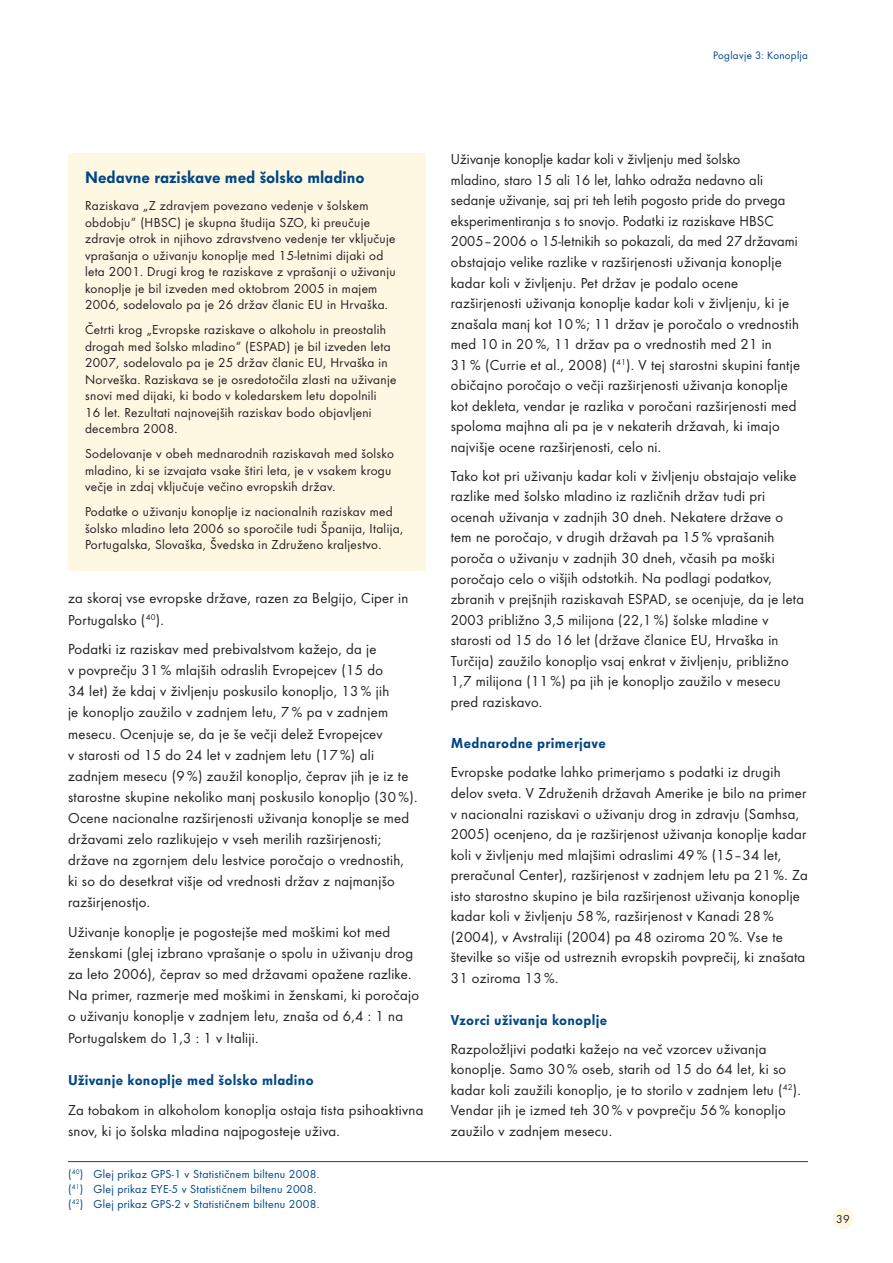
<style>
.page{position:relative;width:893px;height:1263px;background:#fff}
.page>*{position:absolute;margin:0;border:0;box-sizing:border-box;transform-origin:0 0}
.t1{font:800 17.25px "Futura";color:#004684}
.t2{font:15px/20.5px "Futura Boo";letter-spacing:.02em;color:#231f20}
.t3{font:800 15px "Futura";letter-spacing:.02em;color:#004684}
.t4{font:13.5px/16.5px "Futura Boo";letter-spacing:.025em;color:#231f20}
.t5{font:12px/15px "Futura Boo";letter-spacing:.025em;color:#004684}
.t6{font:12px "Futura Boo";color:#231f20}
.t7{font:11.25px "Futura Boo";letter-spacing:.03em;color:#004684}
</style>
<div class="page">
<div style="left:832px;top:1208px;width:22px;height:21px;background:#fef8e3;border-radius:50%"></div>
<hr style="left:68px;top:1161px;width:740px;height:1px;background:#004684">
<div style="left:68px;top:153px;width:357px;height:418px;background:#fef8e3"></div>
<p class="t7" style="left:713px;top:49px;width:96px">Poglavje 3: Konoplja</p>
<p class="t1" style="left:85px;top:167px;width:281px">Nedavne raziskave med šolsko mladino</p>
<p class="t4" style="left:85px;top:197px;width:312px">Raziskava „Z zdravjem povezano vedenje v šolskem obdobju“ (HBSC) je skupna študija SZO, ki preučuje zdravje otrok in njihovo zdravstveno vedenje ter vključuje vprašanja o uživanju konoplje med 15-letnimi dijaki od leta 2001. Drugi krog te raziskave z vprašanji o uživanju konoplje je bil izveden med oktobrom 2005 in majem 2006, sodelovalo pa je 26 držav članic EU in Hrvaška.</p>
<p class="t4" style="left:85px;top:321px;width:313px">Četrti krog „Evropske raziskave o alkoholu in preostalih drogah med šolsko mladino“ (ESPAD) je bil izveden leta 2007, sodelovalo pa je 25 držav članic EU, Hrvaška in Norveška. Raziskava se je osredotočila zlasti na uživanje snovi med dijaki, ki bodo v koledarskem letu dopolnili<br>16 let. Rezultati najnovejših raziskav bodo objavljeni decembra 2008.</p>
<p class="t4" style="left:85px;top:445px;width:310px">Sodelovanje v obeh mednarodnih raziskavah med šolsko mladino, ki se izvajata vsake štiri leta, je v vsakem krogu večje in zdaj vključuje večino evropskih držav.</p>
<p class="t4" style="left:85px;top:503px;width:320px">Podatke o uživanju konoplje iz nacionalnih raziskav med šolsko mladino leta 2006 so sporočile tudi Španija, Italija,<br>Portugalska, Slovaška, Švedska in Združeno kraljestvo.</p>
<p class="t2" style="left:68px;top:588px;width:342px;line-height:21.1px">za skoraj vse evropske države, razen za Belgijo, Ciper in<br>Portugalsko (<sup>40</sup>).</p>
<p class="t2" style="left:68px;top:638px;width:351px;line-height:21.1px">Podatki iz raziskav med prebivalstvom kažejo, da je<br>v povprečju 31 % mlajših odraslih Evropejcev (15 do<br>34 let) že kdaj v življenju poskusilo konopljo, 13 % jih<br>je konopljo zaužilo v zadnjem letu, 7 % pa v zadnjem mesecu. Ocenjuje se, da je še večji delež Evropejcev<br>v starosti od 15 do 24 let v zadnjem letu (17 %) ali zadnjem mesecu (9 %) zaužil konopljo, čeprav jih je iz te starostne skupine nekoliko manj poskusilo konopljo (30 %).<br>Ocene nacionalne razširjenosti uživanja konoplje se med državami zelo razlikujejo v vseh merilih razširjenosti; države na zgornjem delu lestvice poročajo o vrednostih,<br>ki so do desetkrat višje od vrednosti držav z najmanjšo razširjenostjo.</p>
<p class="t2" style="left:68px;top:921px;width:352px;line-height:21.1px">Uživanje konoplje je pogostejše med moškimi kot med ženskami (glej izbrano vprašanje o spolu in uživanju drog za leto 2006), čeprav so med državami opažene razlike.<br>Na primer, razmerje med moškimi in ženskami, ki poročajo o uživanju konoplje v zadnjem letu, znaša od 6,4 : 1 na Portugalskem do 1,3 : 1 v Italiji.</p>
<p class="t3" style="left:68px;top:1071px;width:247px">Uživanje konoplje med šolsko mladino</p>
<p class="t2" style="left:68px;top:1099px;width:357px;line-height:21.1px">Za tobakom in alkoholom konoplja ostaja tista psihoaktivna snov, ki jo šolska mladina najpogosteje uživa.</p>
<p class="t5" style="left:68px;top:1166px;width:253px">(<sup>40</sup>) Glej prikaz GPS-1 v Statističnem biltenu 2008. (<sup>41</sup>) Glej prikaz EYE-5 v Statističnem biltenu 2008. (<sup>42</sup>) Glej prikaz GPS-2 v Statističnem biltenu 2008.</p>
<p class="t2" style="left:451px;top:149px;width:351px">Uživanje konoplje kadar koli v življenju med šolsko<br>mladino, staro 15 ali 16 let, lahko odraža nedavno ali sedanje uživanje, saj pri teh letih pogosto pride do prvega eksperimentiranja s to snovjo. Podatki iz raziskave HBSC 2005–2006 o 15-letnikih so pokazali, da med 27 državami obstajajo velike razlike v razširjenosti uživanja konoplje kadar koli v življenju. Pet držav je podalo ocene razširjenosti uživanja konoplje kadar koli v življenju, ki je znašala manj kot 10 %; 11 držav je poročalo o vrednostih med 10 in 20 %, 11 držav pa o vrednostih med 21 in<br>31 % (Currie et al., 2008) (<sup>41</sup>). V tej starostni skupini fantje običajno poročajo o večji razširjenosti uživanja konoplje kot dekleta, vendar je razlika v poročani razširjenosti med spoloma majhna ali pa je v nekaterih državah, ki imajo najvišje ocene razširjenosti, celo ni.</p>
<p class="t2" style="left:451px;top:465px;width:355px">Tako kot pri uživanju kadar koli v življenju obstajajo velike razlike med šolsko mladino iz različnih držav tudi pri ocenah uživanja v zadnjih 30 dneh. Nekatere države o tem ne poročajo, v drugih državah pa 15 % vprašanih poroča o uživanju v zadnjih 30 dneh, včasih pa moški poročajo celo o višjih odstotkih. Na podlagi podatkov, zbranih v prejšnjih raziskavah ESPAD, se ocenjuje, da je leta 2003 približno 3,5 milijona (22,1 %) šolske mladine v starosti od 15 do 16 let (države članice EU, Hrvaška in Turčija) zaužilo konopljo vsaj enkrat v življenju, približno 1,7 milijona (11 %) pa jih je konopljo zaužilo v mesecu pred raziskavo.</p>
<p class="t3" style="left:451px;top:734px;width:157px">Mednarodne primerjave</p>
<p class="t2" style="left:451px;top:762px;width:359px">Evropske podatke lahko primerjamo s podatki iz drugih delov sveta. V Združenih državah Amerike je bilo na primer v nacionalni raziskavi o uživanju drog in zdravju (Samhsa, 2005) ocenjeno, da je razširjenost uživanja konoplje kadar koli v življenju med mlajšimi odraslimi 49 % (15–34 let, preračunal Center), razširjenost v zadnjem letu pa 21 %. Za isto starostno skupino je bila razširjenost uživanja konoplje kadar koli v življenju 58 %, razširjenost v Kanadi 28 % (2004), v Avstraliji (2004) pa 48 oziroma 20 %. Vse te številke so višje od ustreznih evropskih povprečij, ki znašata 31 oziroma 13 %.</p>
<p class="t3" style="left:451px;top:1011px;width:158px">Vzorci uživanja konoplje</p>
<p class="t2" style="left:451px;top:1038px;width:352px">Razpoložljivi podatki kažejo na več vzorcev uživanja konoplje. Samo 30 % oseb, starih od 15 do 64 let, ki so kadar koli zaužili konopljo, je to storilo v zadnjem letu (<sup>42</sup>).<br>Vendar jih je izmed teh 30 % v povprečju 56 % konopljo zaužilo v zadnjem mesecu.</p>
<p class="t6" style="left:836px;top:1212px;width:15px">39</p>
</div>
